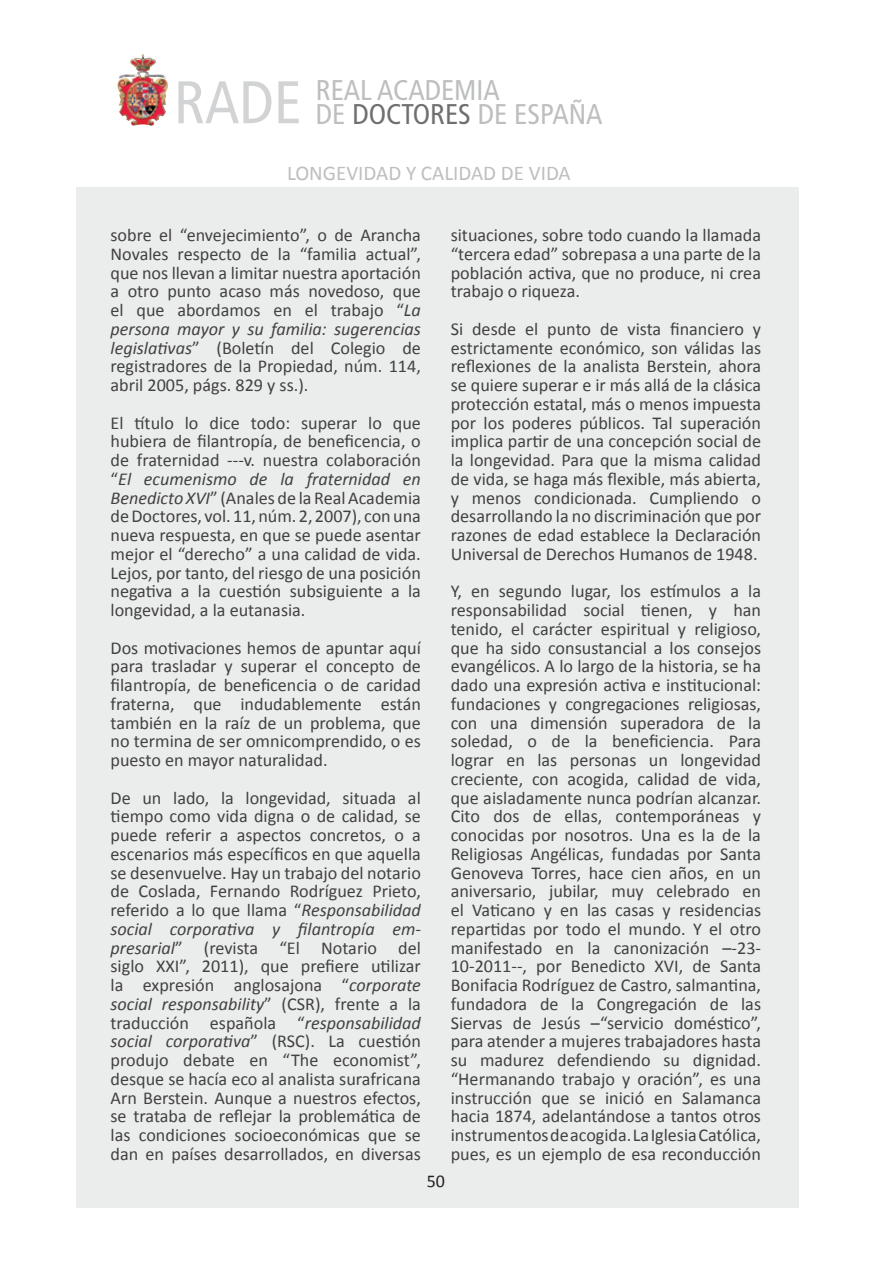
<style>
.page{position:relative;width:893px;height:1263px;background:#fff}
.page>*{position:absolute;margin:0;border:0;box-sizing:border-box;transform-origin:0 0}
.t1{font:condensed 28.5px/24px "Frutiger";color:#bcbec0}
.t2{font:21px "Calibri";color:#bcbec0}
.t3{font:18.15px/18.8px "Calibri";color:#414142;text-align:justify}
.t4{font:18px "Calibri";color:#231f20}
.s1{font-size:60px;color:#d1d3d4}
.s2{color:#6d6f71}
.s3{font-style:italic}
</style>
<div class="page">
<div style="left:77px;top:187px;width:722px;height:1021px;background:#ebecec"></div>
<img style="left:119px;top:55px;width:23px;height:26px">
<h1 class="t1" style="left:316px;top:78px;width:288px;text-indent:-142px"><span class="s1">RADE</span> REAL ACADEMIA<br>DE <span class="s2">DOCTORES</span> DE ESPAÑA</h1>
<p class="t2" style="left:287px;top:160px;width:285px">LONGEVIDAD Y CALIDAD DE VIDA</p>
<p class="t3" style="left:111px;top:225px;width:312px">sobre el “envejecimiento”, o de Arancha Novales respecto de la “familia actual”, que nos llevan a limitar nuestra aportación a otro punto acaso más novedoso, que el que abordamos en el trabajo “<span class="s3">La persona mayor y su familia: sugerencias legislativas</span>” (Boletín del Colegio de registradores de la Propiedad, núm. 114, abril 2005, págs. 829 y ss.).</p>
<p class="t3" style="left:111px;top:412px;width:312px">El título lo dice todo: superar lo que hubiera de filantropía, de beneficencia, o de fraternidad ---v. nuestra colaboración “<span class="s3">El ecumenismo de la fraternidad en Benedicto XVI</span>” (Anales de la Real Academia de Doctores, vol. 11, núm. 2, 2007), con una nueva respuesta, en que se puede asentar mejor el “derecho” a una calidad de vida.<br>Lejos, por tanto, del riesgo de una posición negativa a la cuestión subsiguiente a la longevidad, a la eutanasia.</p>
<p class="t3" style="left:111px;top:637px;width:312px">Dos motivaciones hemos de apuntar aquí para trasladar y superar el concepto de filantropía, de beneficencia o de caridad fraterna, que indudablemente están también en la raíz de un problema, que no termina de ser omnicomprendido, o es puesto en mayor naturalidad.</p>
<p class="t3" style="left:111px;top:787px;width:312px">De un lado, la longevidad, situada al tiempo como vida digna o de calidad, se puede referir a aspectos concretos, o a escenarios más específicos en que aquella se desenvuelve. Hay un trabajo del notario de Coslada, Fernando Rodríguez Prieto, referido a lo que llama “<span class="s3">Responsabilidad social corporativa y filantropía em&shy;presarial</span>” (revista “El Notario del siglo XXI”, 2011), que prefiere utilizar la expresión anglosajona “<span class="s3">corporate social responsability</span>” (CSR), frente a la traducción española “<span class="s3">responsabilidad social corporativa</span>” (RSC). La cuestión produjo debate en “The economist”, desque se hacía eco al analista surafricana Arn Berstein. Aunque a nuestros efectos, se trataba de reflejar la problemática de las condiciones socioeconómicas que se dan en países desarrollados, en diversas</p>
<p class="t3" style="left:451px;top:225px;width:312px">situaciones, sobre todo cuando la llamada “tercera edad” sobrepasa a una parte de la población activa, que no produce, ni crea trabajo o riqueza.</p>
<p class="t3" style="left:451px;top:319px;width:312px">Si desde el punto de vista financiero y estrictamente económico, son válidas las reflexiones de la analista Berstein, ahora se quiere superar e ir más allá de la clásica protección estatal, más o menos impuesta por los poderes públicos. Tal superación implica partir de una concepción social de la longevidad. Para que la misma calidad de vida, se haga más flexible, más abierta, y menos condicionada. Cumpliendo o desarrollando la no discriminación que por razones de edad establece la Declaración Universal de Derechos Humanos de 1948.</p>
<p class="t3" style="left:451px;top:581px;width:312px">Y, en segundo lugar, los estímulos a la responsabilidad social tienen, y han tenido, el carácter espiritual y religioso, que ha sido consustancial a los consejos evangélicos. A lo largo de la historia, se ha dado una expresión activa e institucional: fundaciones y congregaciones religiosas, con una dimensión superadora de la soledad, o de la beneficiencia. Para lograr en las personas un longevidad creciente, con acogida, calidad de vida, que aisladamente nunca podrían alcanzar.<br>Cito dos de ellas, contemporáneas y conocidas por nosotros. Una es la de la Religiosas Angélicas, fundadas por Santa Genoveva Torres, hace cien años, en un aniversario, jubilar, muy celebrado en el Vaticano y en las casas y residencias repartidas por todo el mundo. Y el otro manifestado en la canonización –-23- 10-2011--, por Benedicto XVI, de Santa Bonifacia Rodríguez de Castro, salmantina, fundadora de la Congregación de las Siervas de Jesús –“servicio doméstico”, para atender a mujeres trabajadores hasta su madurez defendiendo su dignidad. “Hermanando trabajo y oración”, es una instrucción que se inició en Salamanca hacia 1874, adelantándose a tantos otros instrumentos de acogida. La Iglesia Católica, pues, es un ejemplo de esa reconducción</p>
<p class="t4" style="left:427px;top:1170px;width:20px">50</p>
</div>
